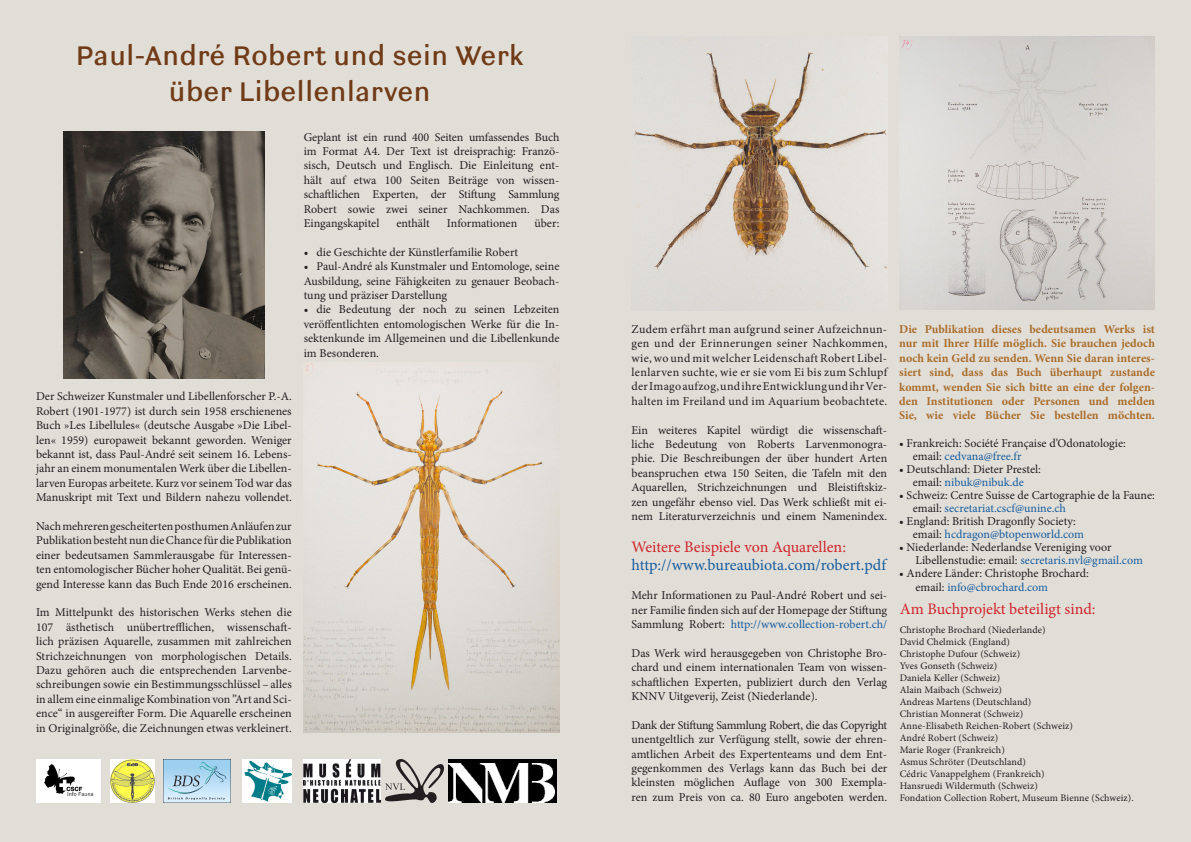
<style>
.page{position:relative;width:1191px;height:842px;background:#e1ded8}
.page>*{position:absolute;margin:0;border:0;box-sizing:border-box;transform-origin:0 0}
.t1{font:30px/36px "Ludwig";color:#703b16;text-align:center}
.t2{font:16px "Minion Pro";letter-spacing:-.005em;color:#d1232a}
.t3{font:16px "Minion Pro";color:#175d9e}
.t4{font:12px/14.4px "Minion Pro";color:#231f20;text-align:justify}
.t5{font:700 12px/14.4px "Minion Pro";color:#aa6d2b;text-align:justify}
.t6{font:12px "Minion Pro";color:#175d9e}
.t7{font:10px "Minion Pro";letter-spacing:.01em;color:#231f20}
.s1{color:#175d9e}
.s2{color:#231f20}
</style>
<div class="page">
<img style="left:64px;top:132px;width:200px;height:247px">
<img style="left:304px;top:363px;width:255px;height:370px">
<img style="left:631px;top:36px;width:256px;height:274px">
<img style="left:899px;top:36px;width:256px;height:274px">
<img style="left:36px;top:759px;width:65px;height:43px">
<img style="left:111px;top:759px;width:43px;height:43px">
<img style="left:164px;top:759px;width:67px;height:43px">
<img style="left:242px;top:759px;width:50px;height:43px">
<img style="left:304px;top:759px;width:76px;height:43px">
<img style="left:385px;top:759px;width:58px;height:44px">
<img style="left:448px;top:759px;width:108px;height:43px">
<p class="t1" style="left:76px;top:38px;width:449px">Paul-André Robert und sein Werk über Libellenlarven</p>
<p class="t4" style="left:304px;top:130px;width:257px">Geplant ist ein rund 400 Seiten umfassendes Buch im Format A4. Der Text ist dreisprachig: Franzö&shy;sisch, Deutsch und Englisch. Die Einleitung ent-</p>
<p class="t4" style="left:304px;top:173px;width:257px">hält auf etwa 100 Seiten Beiträge von wissen&shy;schaftlichen Experten, der Stiftung Sammlung</p>
<p class="t4" style="left:304px;top:202px;width:257px">Robert sowie zwei seiner Nachkommen. Das<br>Eingangskapitel</p>
<p class="t4" style="left:396px;top:216px;width:35px">enthält</p>
<p class="t4" style="left:447px;top:216px;width:72px">Informationen</p>
<p class="t4" style="left:534px;top:216px;width:27px">über:</p>
<p class="t4" style="left:304px;top:245px;width:216px">• die Geschichte der Künstlerfamilie Robert</p>
<p class="t4" style="left:304px;top:259px;width:257px">• Paul-André als Kunstmaler und Entomologe, seine Ausbildung, seine Fähigkeiten zu genauer Beobach&shy;tung und präziser Darstellung</p>
<p class="t4" style="left:304px;top:302px;width:257px">• die Bedeutung der noch zu seinen Lebzeiten veröffentlichten entomologischen Werke für die In&shy;sektenkunde im Allgemeinen und die Libellenkunde im Besonderen.</p>
<p class="t4" style="left:36px;top:389px;width:257px">Der Schweizer Kunstmaler und Libellenforscher P.-A.<br>Robert (1901-1977) ist durch sein 1958 erschienenes Buch »Les Libellules« (deutsche Ausgabe »Die Libel&shy;len« 1959) europaweit bekannt geworden. Weniger bekannt ist, dass Paul-André seit seinem 16. Lebens&shy;jahr an einem monumentalen Werk über die Libellen&shy;larven Europas arbeitete. Kurz vor seinem Tod war das Manuskript mit Text und Bildern nahezu vollendet.</p>
<p class="t4" style="left:36px;top:519px;width:257px">Nach mehreren gescheiterten posthumen Anläufen zur Publikation besteht nun die Chance für die Publikation einer bedeutsamen Sammlerausgabe für Interessen&shy;ten entomologischer Bücher hoher Qualität. Bei genü&shy;gend Interesse kann das Buch Ende 2016 erscheinen.</p>
<p class="t4" style="left:36px;top:605px;width:257px">Im Mittelpunkt des historischen Werks stehen die 107 ästhetisch unübertrefflichen, wissenschaft&shy;lich präzisen Aquarelle, zusammen mit zahlreichen Strichzeichnungen von morphologischen Details.<br>Dazu gehören auch die entsprechenden Larvenbe-</p>
<p class="t4" style="left:36px;top:677px;width:257px">schreibungen sowie ein Bestimmungsschlüssel – alles in allem eine einmalige Kombination von ”Art and Sci&shy;ence“ in ausgereifter Form. Die Aquarelle erscheinen in Originalgröße, die Zeichnungen etwas verkleinert.</p>
<p class="t4" style="left:631px;top:322px;width:257px">Zudem erfährt man aufgrund seiner Aufzeichnun&shy;gen und der Erinnerungen seiner Nachkommen, wie, wo und mit welcher Leidenschaft Robert Libel&shy;lenlarven suchte, wie er sie vom Ei bis zum Schlupf der Imago aufzog, und ihre Entwicklung und ihr Ver&shy;halten im Freiland und im Aquarium beobachtete.</p>
<p class="t4" style="left:631px;top:423px;width:257px">Ein weiteres Kapitel würdigt die wissenschaft&shy;liche Bedeutung von Roberts Larvenmonogra&shy;phie. Die Beschreibungen der über hundert Arten beanspruchen etwa 150 Seiten, die Tafeln mit den Aquarellen, Strichzeichnungen und Bleistiftskiz&shy;zen ungefähr ebenso viel. Das Werk schließt mit ei&shy;nem Literaturverzeichnis und einem Namenindex.</p>
<p class="t2" style="left:631px;top:537px;width:216px">Weitere Beispiele von Aquarellen:</p>
<p class="t3" style="left:631px;top:555px;width:256px">http://www.bureaubiota.com/robert.pdf</p>
<p class="t4" style="left:631px;top:588px;width:257px">Mehr Informationen zu Paul-André Robert und sei&shy;ner Familie finden sich auf der Homepage der Stiftung Sammlung Robert: <span class="s1">http://www.collection-robert.ch/</span></p>
<p class="t4" style="left:631px;top:646px;width:257px">Das Werk wird herausgegeben von Christophe Bro&shy;chard und einem internationalen Team von wissen&shy;schaftlichen Experten, publiziert durch den Verlag KNNV Uitgeverij, Zeist (Niederlande).</p>
<p class="t4" style="left:631px;top:718px;width:257px">Dank der Stiftung Sammlung Robert, die das Copyright unentgeltlich zur Verfügung stellt, sowie der ehren-</p>
<p class="t4" style="left:631px;top:747px;width:257px">amtlichen Arbeit des Expertenteams und dem Ent&shy;gegenkommen des Verlags kann das Buch bei der kleinsten möglichen Auflage von 300 Exempla&shy;ren zum Preis von ca. 80 Euro angeboten werden.</p>
<p class="t5" style="left:899px;top:322px;width:257px">Die Publikation dieses bedeutsamen Werks ist nur mit Ihrer Hilfe möglich. Sie brauchen jedoch noch kein Geld zu senden. Wenn Sie daran interes-</p>
<p class="t5" style="left:899px;top:365px;width:257px">siert sind, dass das Buch überhaupt zustande kommt, wenden Sie sich bitte an eine der folgen&shy;den Institutionen oder Personen und melden Sie, wie viele Bücher Sie bestellen möchten.</p>
<p class="t4" style="left:899px;top:436px;width:228px">• Frankreich: Société Française d’Odonatologie:</p>
<p class="t6" style="left:912px;top:448px;width:110px"><span class="s2">email:</span> cedvana@free.fr</p>
<p class="t4" style="left:899px;top:462px;width:143px">• Deutschland: Dieter Prestel:</p>
<p class="t6" style="left:912px;top:474px;width:113px"><span class="s2">email:</span> nibuk@nibuk.de</p>
<p class="t4" style="left:899px;top:488px;width:257px">• Schweiz: Centre Suisse de Cartographie de la Faune:</p>
<p class="t6" style="left:912px;top:500px;width:155px"><span class="s2">email:</span> secretariat.cscf@unine.ch</p>
<p class="t4" style="left:899px;top:514px;width:178px">• England: British Dragonfly Society:</p>
<p class="t6" style="left:912px;top:526px;width:173px"><span class="s2">email:</span> hcdragon@btopenworld.com</p>
<p class="t4" style="left:899px;top:540px;width:214px">• Niederlande: Nederlandse Vereniging voor</p>
<p class="t6" style="left:915px;top:552px;width:229px"><span class="s2">Libellenstudie: email:</span> secretaris.nvl@gmail.com</p>
<p class="t4" style="left:899px;top:566px;width:191px">• Andere Länder: Christophe Brochard:</p>
<p class="t6" style="left:915px;top:579px;width:134px"><span class="s2">email:</span> info@cbrochard.com</p>
<p class="t2" style="left:899px;top:598px;width:197px">Am Buchprojekt beteiligt sind:</p>
<p class="t7" style="left:899px;top:623px;width:147px">Christophe Brochard (Niederlande)</p>
<p class="t7" style="left:899px;top:635px;width:112px">David Chelmick (England)</p>
<p class="t7" style="left:899px;top:647px;width:122px">Christophe Dufour (Schweiz)</p>
<p class="t7" style="left:899px;top:659px;width:99px">Yves Gonseth (Schweiz)</p>
<p class="t7" style="left:899px;top:671px;width:102px">Daniela Keller (Schweiz)</p>
<p class="t7" style="left:899px;top:683px;width:104px">Alain Maibach (Schweiz)</p>
<p class="t7" style="left:899px;top:695px;width:133px">Andreas Martens (Deutschland)</p>
<p class="t7" style="left:899px;top:707px;width:125px">Christian Monnerat (Schweiz)</p>
<p class="t7" style="left:899px;top:719px;width:175px">Anne-Elisabeth Reichen-Robert (Schweiz)</p>
<p class="t7" style="left:899px;top:731px;width:100px">André Robert (Schweiz)</p>
<p class="t7" style="left:899px;top:743px;width:107px">Marie Roger (Frankreich)</p>
<p class="t7" style="left:899px;top:755px;width:128px">Asmus Schröter (Deutschland)</p>
<p class="t7" style="left:899px;top:767px;width:146px">Cédric Vanappelghem (Frankreich)</p>
<p class="t7" style="left:899px;top:779px;width:140px">Hansruedi Wildermuth (Schweiz)</p>
<p class="t7" style="left:899px;top:791px;width:235px">Fondation Collection Robert, Museum Bienne (Schweiz).</p>
</div>
